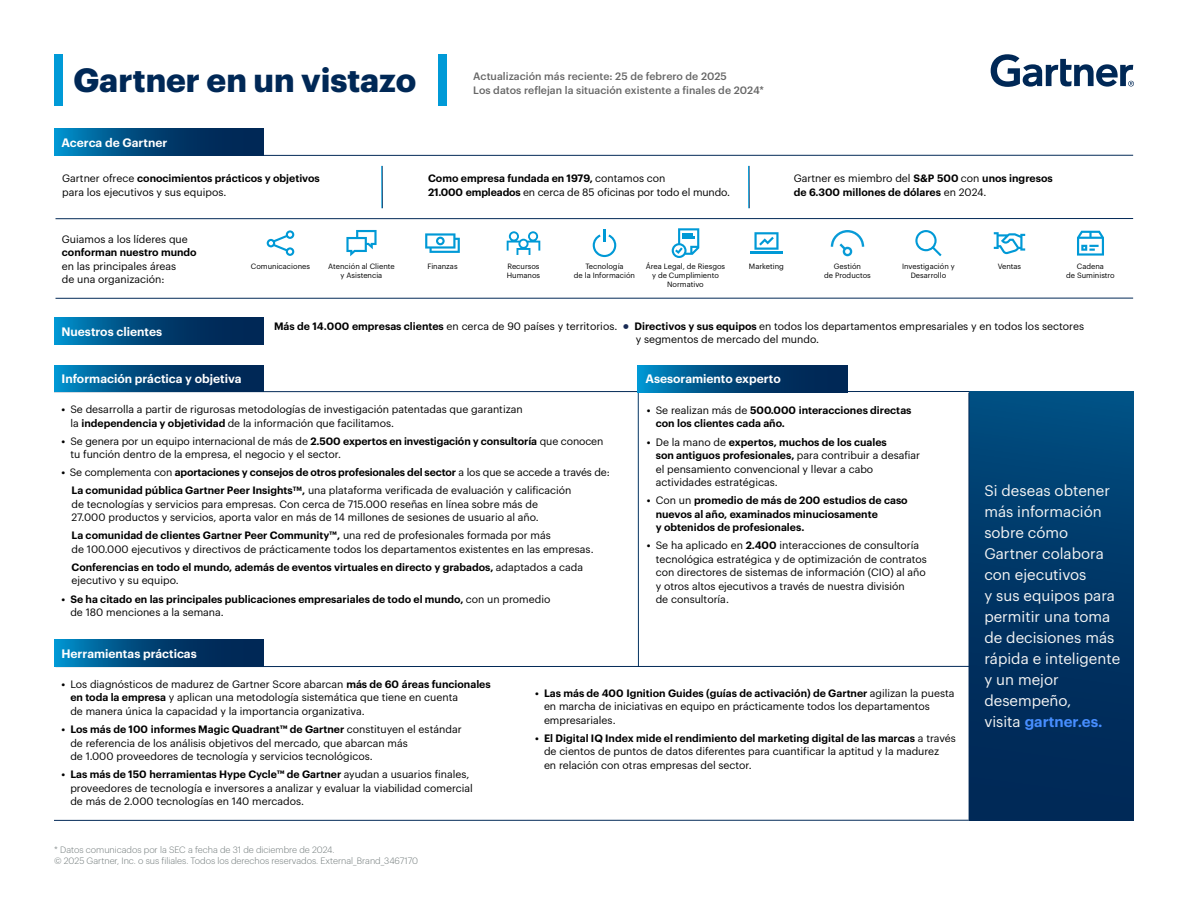
<style>
.page{position:relative;width:1188px;height:918px;background:#fff}
.page>*{position:absolute;margin:0;border:0;box-sizing:border-box;transform-origin:0 0}
.t1{font:700 33px "Graphik";color:#002856}
.t2{font:15px/21px "Graphik";color:#f4f4f4}
.t3{font:600 12px "Graphik";color:#fff}
.t4{font:10.5px/13.5px "Graphik";color:#000}
.t5{font:600 10.5px/13.5px "Graphik";color:#000}
.t6{font:500 10.5px/13.8px "Graphik";letter-spacing:.005em;color:#666}
.t7{font:300 9px/11.2px "Graphik";color:#6f7878}
.t8{font:7.5px/9px "Graphik";color:#000;text-align:center}
.s1{font-weight:600}
.s2{font-weight:400}
.s3{font-weight:600;font-size:18px;color:#182a54}
.s4{font-weight:600;color:#478eff}
</style>
<div class="page">
<div style="left:969px;top:391px;width:165px;height:429px;background:linear-gradient(to bottom,#004c7e,#002350)"></div>
<svg style="left:991px;top:54px;width:143px;height:33px"></svg>
<div style="left:54px;top:54px;width:9px;height:51px;background:#009ad7"></div>
<div style="left:438px;top:54px;width:9px;height:51px;background:#009ad7"></div>
<svg style="left:267px;top:230px;width:27px;height:26px"></svg>
<svg style="left:346px;top:230px;width:31px;height:26px"></svg>
<svg style="left:425px;top:233px;width:35px;height:20px"></svg>
<svg style="left:507px;top:231px;width:33px;height:24px"></svg>
<svg style="left:593px;top:229px;width:23px;height:28px"></svg>
<svg style="left:672px;top:228px;width:27px;height:30px"></svg>
<hr style="left:750px;top:252px;width:33px;height:2px;background:#0099d6">
<svg style="left:754px;top:232px;width:25px;height:18px"></svg>
<svg style="left:831px;top:230px;width:33px;height:26px"></svg>
<svg style="left:915px;top:230px;width:27px;height:26px"></svg>
<svg style="left:994px;top:232px;width:31px;height:22px"></svg>
<svg style="left:1077px;top:231px;width:27px;height:25px"></svg>
<hr style="left:969px;top:393px;width:1px;height:427px;background:#fff">
<svg style="left:54px;top:129px;width:209px;height:27px;background:#00497b"></svg>
<svg style="left:54px;top:318px;width:209px;height:27px;background:#00497b"></svg>
<svg style="left:54px;top:640px;width:209px;height:27px;background:#00497c"></svg>
<svg style="left:638px;top:365px;width:209px;height:27px;background:#00497c"></svg>
<svg style="left:54px;top:365px;width:209px;height:27px;background:#00497b"></svg>
<h1 class="t1" style="left:74px;top:54px;width:344px">Gartner en un vistazo</h1>
<p class="t6" style="left:473px;top:69px;width:292px">Actualización más reciente: 25 de febrero de 2025<br>Los datos reflejan la situación existente a finales de 2024*</p>
<p class="t3" style="left:62px;top:134px;width:107px">Acerca de Gartner</p>
<p class="t4" style="left:62px;top:171px;width:259px">Gartner ofrece <span class="s1">conocimientos prácticos y objetivos </span>para los ejecutivos y sus equipos.</p>
<p class="t4" style="left:428px;top:171px;width:304px"><span class="s1">Como empresa fundada en 1979,</span> contamos con<br><span class="s1">21.000 empleados</span> en cerca de 85 oficinas por todo el mundo.</p>
<p class="t5" style="left:794px;top:171px;width:260px"><span class="s2">Gartner es miembro del</span> S&amp;P 500 <span class="s2">con</span> unos ingresos de 6.300 millones de dólares <span class="s2">en 2024.</span></p>
<p class="t4" style="left:62px;top:231px;width:127px">Guiamos a los líderes que</p>
<p class="t5" style="left:62px;top:245px;width:136px">conforman nuestro mundo</p>
<p class="t4" style="left:62px;top:258px;width:116px">en las principales áreas de una organización:</p>
<p class="t8" style="left:251px;top:261px;width:61px">Comunicaciones</p>
<p class="t8" style="left:328px;top:261px;width:68px">Atención al Cliente y Asistencia</p>
<p class="t8" style="left:427px;top:261px;width:32px">Finanzas</p>
<p class="t8" style="left:507px;top:261px;width:35px;text-align:left">Recursos<br>Humanos</p>
<p class="t8" style="left:574px;top:261px;width:63px">Tecnología<br>de la Información</p>
<p class="t8" style="left:646px;top:261px;width:81px">Área Legal, de Riesgos y de Cumplimiento<br>Normativo</p>
<p class="t8" style="left:749px;top:261px;width:37px">Marketing</p>
<p class="t8" style="left:824px;top:261px;width:48px">Gestión<br>de Productos</p>
<p class="t8" style="left:902px;top:261px;width:54px">Investigación y<br>Desarrollo</p>
<p class="t8" style="left:998px;top:261px;width:25px">Ventas</p>
<p class="t8" style="left:1066px;top:261px;width:50px">Cadena<br>de Suministro</p>
<p class="t3" style="left:62px;top:323px;width:102px">Nuestros clientes</p>
<p class="t3" style="left:62px;top:370px;width:182px">Información práctica y objetiva</p>
<p class="t4" style="left:636px;top:319px;width:450px;line-height:12.6px;text-indent:-362px"><span class="s1">Más de 14.000 empresas clientes</span> en cerca de 90 países y territorios. <span class="s3">•</span> <span class="s1">Directivos y sus equipos</span> en todos los departamentos empresariales y en todos los sectores y segmentos de mercado del mundo.</p>
<p class="t3" style="left:645px;top:370px;width:137px">Asesoramiento experto</p>
<p class="t4" style="left:70px;top:402px;width:454px;text-indent:-9px"><span class="s1">•</span> Se desarrolla a partir de rigurosas metodologías de investigación patentadas que garantizan la <span class="s1">independencia y objetividad</span> de la información que facilitamos.</p>
<p class="t4" style="left:70px;top:433px;width:535px;text-indent:-9px"><span class="s1">•</span> Se genera por un equipo internacional de más de <span class="s1">2.500 expertos en investigación y consultoría</span> que conocen tu función dentro de la empresa, el negocio y el sector.</p>
<p class="t5" style="left:71px;top:462px;width:540px;line-height:18px;text-indent:-10px">• <span class="s2">Se complementa con</span> aportaciones y consejos de otros profesionales del sector <span class="s2">a los que se accede a través de:<br></span>La comunidad pública Gartner Peer Insights<sup>TM</sup>, <span class="s2">una plataforma verificada de evaluación y calificación</span></p>
<p class="t4" style="left:71px;top:496px;width:469px">de tecnologías y servicios para empresas. Con cerca de 715.000 reseñas en línea sobre más de<br>27.000 productos y servicios, aporta valor en más de 14 millones de sesiones de usuario al año.</p>
<p class="t4" style="left:71px;top:528px;width:524px"><span class="s1">La comunidad de clientes Gartner Peer Community™,</span> una red de profesionales formada por más<br>de 100.000 ejecutivos y directivos de prácticamente todos los departamentos existentes en las empresas.</p>
<p class="t5" style="left:71px;top:559px;width:513px">Conferencias en todo el mundo, además de eventos virtuales en directo y grabados, <span class="s2">adaptados a cada ejecutivo y su equipo.</span></p>
<p class="t5" style="left:70px;top:591px;width:482px;text-indent:-9px">• Se ha citado en las principales publicaciones empresariales de todo el mundo, <span class="s2">con un promedio de 180 menciones a la semana.</span></p>
<p class="t3" style="left:62px;top:645px;width:137px">Herramientas prácticas</p>
<p class="t5" style="left:656px;top:403px;width:257px;text-indent:-9px">• <span class="s2">Se realizan más de</span> 500.000 interacciones directas con los clientes cada año.</p>
<p class="t4" style="left:656px;top:434px;width:266px;text-indent:-9px"><span class="s1">•</span> De la mano de <span class="s1">expertos, muchos de los cuales<br>son antiguos profesionales,</span> para contribuir a desafiar el pensamiento convencional y llevar a cabo actividades estratégicas.</p>
<p class="t5" style="left:656px;top:493px;width:254px;text-indent:-9px">• <span class="s2">Con un</span> promedio de más de 200 estudios de caso nuevos al año, examinados minuciosamente<br>y obtenidos de profesionales.</p>
<p class="t4" style="left:656px;top:538px;width:273px;text-indent:-9px"><span class="s1">•</span> Se ha aplicado en <span class="s1">2.400</span> interacciones de consultoría tecnológica estratégica y de optimización de contratos con directores de sistemas de información (CIO) al año y otros altos ejecutivos a través de nuestra división<br>de consultoría.</p>
<p class="t4" style="left:70px;top:677px;width:422px;text-indent:-9px"><span class="s1">•</span> Los diagnósticos de madurez de Gartner Score abarcan <span class="s1">más de 60 áreas funcionales en toda la empresa</span> y aplican una metodología sistemática que tiene en cuenta<br>de manera única la capacidad y la importancia organizativa.</p>
<p class="t4" style="left:70px;top:722px;width:393px;text-indent:-9px"><span class="s1">• Los más de 100 informes Magic Quadrant™ de Gartner</span> constituyen el estándar de referencia de los análisis objetivos del mercado, que abarcan más<br>de 1.000 proveedores de tecnología y servicios tecnológicos.</p>
<p class="t4" style="left:70px;top:767px;width:404px;text-indent:-9px"><span class="s1">• Las más de 150 herramientas Hype Cycle™ de Gartner</span> ayudan a usuarios finales, proveedores de tecnología e inversores a analizar y evaluar la viabilidad comercial de más de 2.000 tecnologías en 140 mercados.</p>
<p class="t7" style="left:54px;top:843px;width:366px">* Datos comunicados por la SEC a fecha de 31 de diciembre de 2024.<br>© 2025 Gartner, Inc. o sus filiales. Todos los derechos reservados. External_Brand_3467170</p>
<p class="t4" style="left:544px;top:685px;width:412px;text-indent:-9px"><span class="s1">• Las más de 400 Ignition Guides (guías de activación) de Gartner</span> agilizan la puesta en marcha de iniciativas en equipo en prácticamente todos los departamentos empresariales.</p>
<p class="t4" style="left:544px;top:730px;width:413px;text-indent:-9px"><span class="s1">• El Digital IQ Index mide el rendimiento del marketing digital de las marcas</span> a través de cientos de puntos de datos diferentes para cuantificar la aptitud y la madurez<br>en relación con otras empresas del sector.</p>
<h2 class="t2" style="left:984px;top:479px;width:137px">Si deseas obtener más información sobre cómo<br>Gartner colabora con ejecutivos<br>y sus equipos para permitir una toma de decisiones más rápida e inteligente y un mejor desempeño,<br>visita <span class="s4">gartner.es.</span></h2>
</div>
